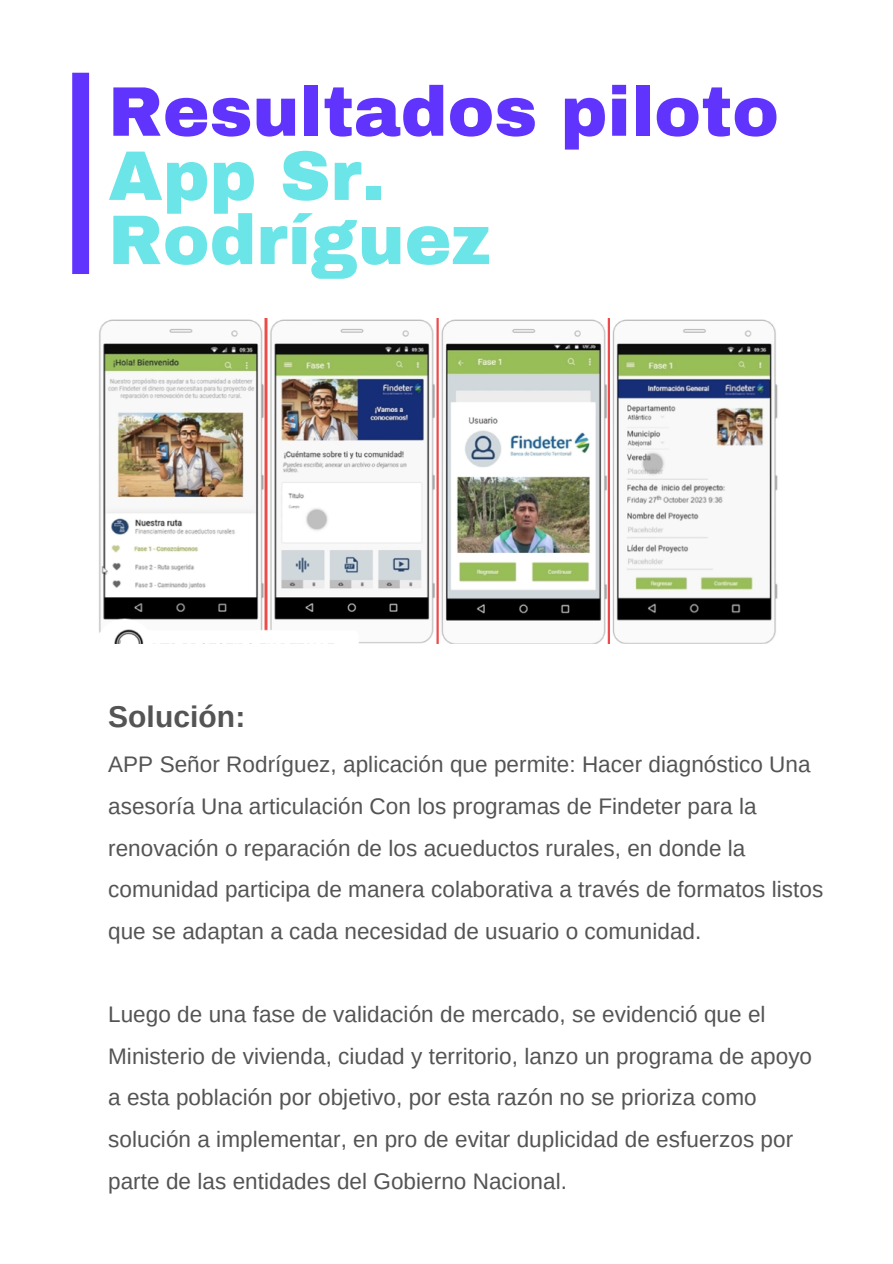
<style>
.page{position:relative;width:893px;height:1264px;background:#fff}
.page>*{position:absolute;margin:0;border:0;box-sizing:border-box;transform-origin:0 0}
.t1{font:900 70.2px "Archivo";color:#6034fd}
.t2{font:900 70.2px/64.2px "Archivo";color:#6ce5e8}
.t3{font:700 30px "Arimo";letter-spacing:.005em;color:#545454}
.t4{font:22.5px/41.7px "Arimo";color:#545454}
</style>
<div class="page">
<div style="left:72px;top:73px;width:17px;height:201px;background:#6034fd"></div>
<img style="left:99px;top:319px;width:679px;height:325px">
<h1 class="t1" style="left:108px;top:74px;width:672px">Resultados piloto</h1>
<h1 class="t2" style="left:108px;top:144px;width:384px">App Sr.<br>Rodríguez</h1>
<h2 class="t3" style="left:108px;top:700px;width:139px">Solución:</h2>
<p class="t4" style="left:108px;top:743px;width:716px">APP Señor Rodríguez, aplicación que permite: Hacer diagnóstico Una asesoría Una articulación Con los programas de Findeter para la renovación o reparación de los acueductos rurales, en donde la comunidad participa de manera colaborativa a través de formatos listos que se adaptan a cada necesidad de usuario o comunidad.</p>
<p class="t4" style="left:108px;top:993px;width:705px">Luego de una fase de validación de mercado, se evidenció que el Ministerio de vivienda, ciudad y territorio, lanzo un programa de apoyo a esta población por objetivo, por esta razón no se prioriza como solución a implementar, en pro de evitar duplicidad de esfuerzos por parte de las entidades del Gobierno Nacional.</p>
</div>
